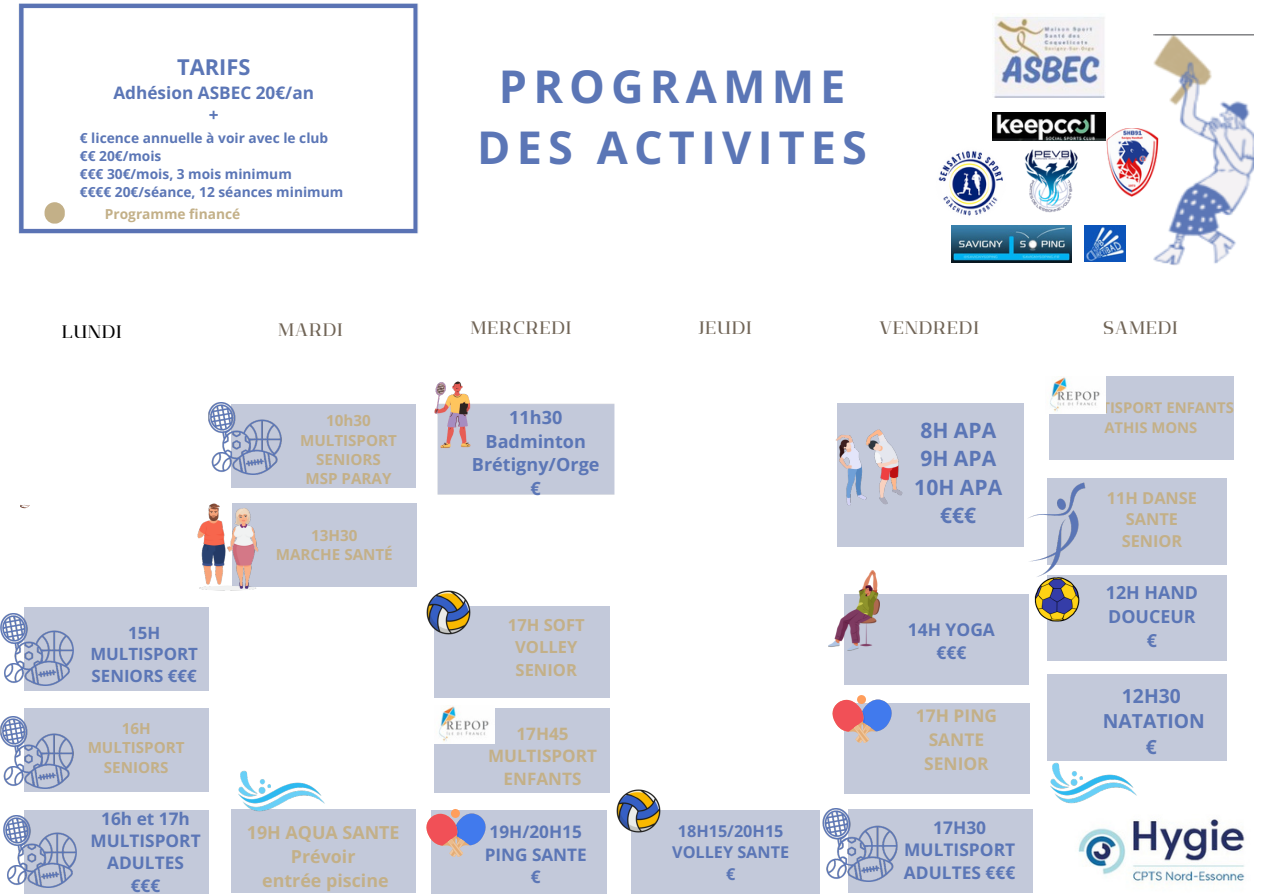
<style>
.page{position:relative;width:1263px;height:894px;background:#fff}
.page>*{position:absolute;margin:0;border:0;box-sizing:border-box;transform-origin:0 0}
.t1{font:700 45px/61.8px "Open Sans";letter-spacing:.135em;color:#5b76b6;text-align:center}
.t2{font:700 21.75px "Open Sans";color:#5b76b6}
.t3{font:700 21px/28.2px "Open Sans";color:#5b76b6;text-align:center}
.t4{font:700 19.35px/25.2px "Open Sans";color:#5b76b6;text-align:center}
.t5{font:18px "Flatory Serif 400";letter-spacing:.07em;color:#706456}
.t6{font:700 18px/23.7px "Open Sans";color:#5b76b6;text-align:center}
.t7{font:18px "Flatory Serif 400";letter-spacing:.07em;color:#000}
.t8{font:700 17.85px/23.7px "Open Sans";color:#c3b088;text-align:center}
.t9{font:700 17.85px/23.7px "Open Sans";color:#5b76b6;text-align:center}
.t10{font:700 17.4px/22.4px "Open Sans";color:#5b76b6;text-align:center}
.t11{font:700 17.4px/23.7px "Open Sans";color:#c3b088;text-align:center}
.t12{font:700 17.25px/22.5px "Open Sans";color:#5b76b6;text-align:center}
.t13{font:700 17.1px/22.5px "Open Sans";color:#c3b088;text-align:center}
.t14{font:700 16.8px/21.3px "Open Sans";color:#5b76b6;text-align:center}
.t15{font:700 16.5px/22.5px "Open Sans";color:#c3b088;text-align:center}
.t16{font:700 16.35px/21.3px "Open Sans";color:#c3b088;text-align:center}
.t17{font:700 16.2px/21.3px "Open Sans";color:#5b76b6;text-align:center}
.t18{font:700 15.15px/19.2px "Open Sans";color:#c3b088;text-align:center}
.t19{font:700 14.85px/19.2px "Open Sans";color:#c3b088;text-align:center}
.t20{font:700 13.8px/18px "Open Sans";color:#5b76b6}
.t21{font:700 13.8px "Open Sans";color:#c3b088}
</style>
<div class="page">
<img style="left:994px;top:16px;width:111px;height:81px">
<div style="left:232px;top:503px;width:185px;height:84px;background:#c3c9da"></div>
<div style="left:24px;top:606px;width:184px;height:84px;background:#c3c9da"></div>
<div style="left:24px;top:708px;width:184px;height:83px;background:#c3c9da"></div>
<div style="left:24px;top:809px;width:184px;height:84px;background:#c3c9da"></div>
<div style="left:231px;top:808px;width:185px;height:84px;background:#c3c9da"></div>
<img style="left:18px;top:3px;width:400px;height:231px">
<div style="left:431px;top:809px;width:176px;height:84px;background:#c3c9da"></div>
<div style="left:434px;top:606px;width:176px;height:91px;background:#c3c9da"></div>
<div style="left:434px;top:708px;width:176px;height:83px;background:#c3c9da"></div>
<div style="left:631px;top:809px;width:188px;height:84px;background:#c3c9da"></div>
<div style="left:837px;top:403px;width:186px;height:144px;background:#c3c9da"></div>
<div style="left:845px;top:594px;width:184px;height:90px;background:#c3c9da"></div>
<div style="left:848px;top:808px;width:184px;height:84px;background:#c3c9da"></div>
<div style="left:1047px;top:478px;width:179px;height:86px;background:#c3c9da"></div>
<div style="left:1047px;top:575px;width:179px;height:85px;background:#c3c9da"></div>
<div style="left:1047px;top:674px;width:179px;height:86px;background:#c3c9da"></div>
<img style="left:197px;top:503px;width:62px;height:88px">
<svg style="left:20px;top:504px;width:10px;height:4px"></svg>
<img style="left:0;top:716px;width:73px;height:72px">
<img style="left:0;top:613px;width:74px;height:72px">
<img style="left:4px;top:815px;width:73px;height:72px">
<img style="left:426px;top:590px;width:45px;height:45px">
<img style="left:616px;top:789px;width:51px;height:44px">
<img style="left:823px;top:808px;width:74px;height:73px">
<img style="left:836px;top:429px;width:67px;height:77px">
<img style="left:829px;top:570px;width:50px;height:79px">
<svg style="left:426px;top:813px;width:60px;height:43px"></svg>
<svg style="left:451px;top:808px;width:9px;height:9px"></svg>
<img style="left:1023px;top:475px;width:69px;height:147px">
<img style="left:1153px;top:35px;width:101px;height:230px">
<img style="left:434px;top:705px;width:60px;height:37px">
<svg style="left:45px;top:202px;width:20px;height:21px"></svg>
<img style="left:938px;top:151px;width:65px;height:65px">
<img style="left:1025px;top:149px;width:53px;height:64px">
<img style="left:1105px;top:128px;width:61px;height:68px">
<img style="left:434px;top:381px;width:181px;height:114px">
<img style="left:951px;top:226px;width:121px;height:37px">
<img style="left:1078px;top:819px;width:167px;height:64px">
<img style="left:1084px;top:226px;width:41px;height:36px">
<div style="left:845px;top:703px;width:184px;height:90px;background:#c3c9da"></div>
<svg style="left:832px;top:699px;width:60px;height:43px"></svg>
<svg style="left:857px;top:694px;width:9px;height:10px"></svg>
<div style="left:231px;top:403px;width:184px;height:84px;background:#c3c9da"></div>
<img style="left:208px;top:403px;width:73px;height:72px">
<div style="left:1049px;top:376px;width:184px;height:84px;background:#c3c9da"></div>
<img style="left:1049px;top:376px;width:56px;height:37px">
<img style="left:234px;top:770px;width:95px;height:42px">
<img style="left:1047px;top:760px;width:94px;height:44px">
<img style="left:993px;top:113px;width:112px;height:28px">
<h6 class="t2" style="left:177px;top:52px;width:75px">TARIFS</h6>
<h6 class="t12" style="left:113px;top:81px;width:202px">Adhésion ASBEC 20€/an +</h6>
<h3 class="t20" style="left:80px;top:129px;width:265px">€ licence annuelle à voir avec le club €€ 20€/mois<br>€€€ 30€/mois, 3 mois minimum<br>€€€€ 20€/séance, 12 séances minimum</h3>
<h3 class="t21" style="left:105px;top:204px;width:137px">Programme financé</h3>
<h5 class="t1" style="left:477px;top:54px;width:391px">PROGRAMME<br>DES ACTIVITES</h5>
<p class="t7" style="left:62px;top:321px;width:61px">LUNDI</p>
<p class="t5" style="left:279px;top:319px;width:65px">MARDI</p>
<p class="t5" style="left:471px;top:316px;width:102px">MERCREDI</p>
<p class="t5" style="left:698px;top:316px;width:54px">JEUDI</p>
<p class="t5" style="left:879px;top:316px;width:101px">VENDREDI</p>
<p class="t5" style="left:1103px;top:316px;width:76px">SAMEDI</p>
<p class="t14" style="left:90px;top:621px;width:109px">15H<br>MULTISPORT<br>SENIORS €€€</p>
<h3 class="t18" style="left:300px;top:411px;width:98px">10h30<br>MULTISPORT<br>SENIORS</h3>
<h3 class="t18" style="left:305px;top:468px;width:88px">MSP PARAY</h3>
<h2 class="t18" style="left:276px;top:525px;width:118px">13H30<br>MARCHE SANTÉ</h2>
<p class="t6" style="left:472px;top:405px;width:129px">11h30<br>Badminton<br>Brétigny/Orge €</p>
<p class="t15" style="left:508px;top:613px;width:78px">17H SOFT<br>VOLLEY<br>SENIOR</p>
<h5 class="t3" style="left:914px;top:416px;width:89px">8H APA<br>9H APA<br>10H APA €€€</h5>
<p class="t10" style="left:908px;top:616px;width:89px;line-height:23.7px">14H YOGA €€€</p>
<p class="t11" style="left:916px;top:703px;width:83px">17H PING<br>SANTE<br>SENIOR</p>
<h3 class="t18" style="left:88px;top:718px;width:98px">16H<br>MULTISPORT<br>SENIORS</h3>
<p class="t12" style="left:90px;top:806px;width:112px">16h et 17h<br>MULTISPORT<br>ADULTES €€€</p>
<h6 class="t10" style="left:904px;top:815px;width:113px">17H30<br>MULTISPORT<br>ADULTES €€€</h6>
<h5 class="t13" style="left:488px;top:721px;width:111px">17H45<br>MULTISPORT<br>ENFANTS</h5>
<h3 class="t12" style="left:485px;top:819px;width:104px">19H/20H15<br>PING SANTE €</h3>
<h6 class="t17" style="left:672px;top:819px;width:119px">18H15/20H15<br>VOLLEY SANTE €</h6>
<p class="t8" style="left:247px;top:820px;width:154px">19H AQUA SANTE<br>Prévoir<br>entrée piscine</p>
<p class="t19" style="left:1068px;top:398px;width:167px">MULTISPORT ENFANTS<br>ATHIS MONS</p>
<p class="t16" style="left:1107px;top:486px;width:92px">11H DANSE<br>SANTE<br>SENIOR</p>
<h6 class="t9" style="left:1106px;top:580px;width:94px">12H HAND<br>DOUCEUR €</h6>
<h2 class="t4" style="left:1103px;top:682px;width:104px">12H30<br>NATATION €</h2>
</div>
